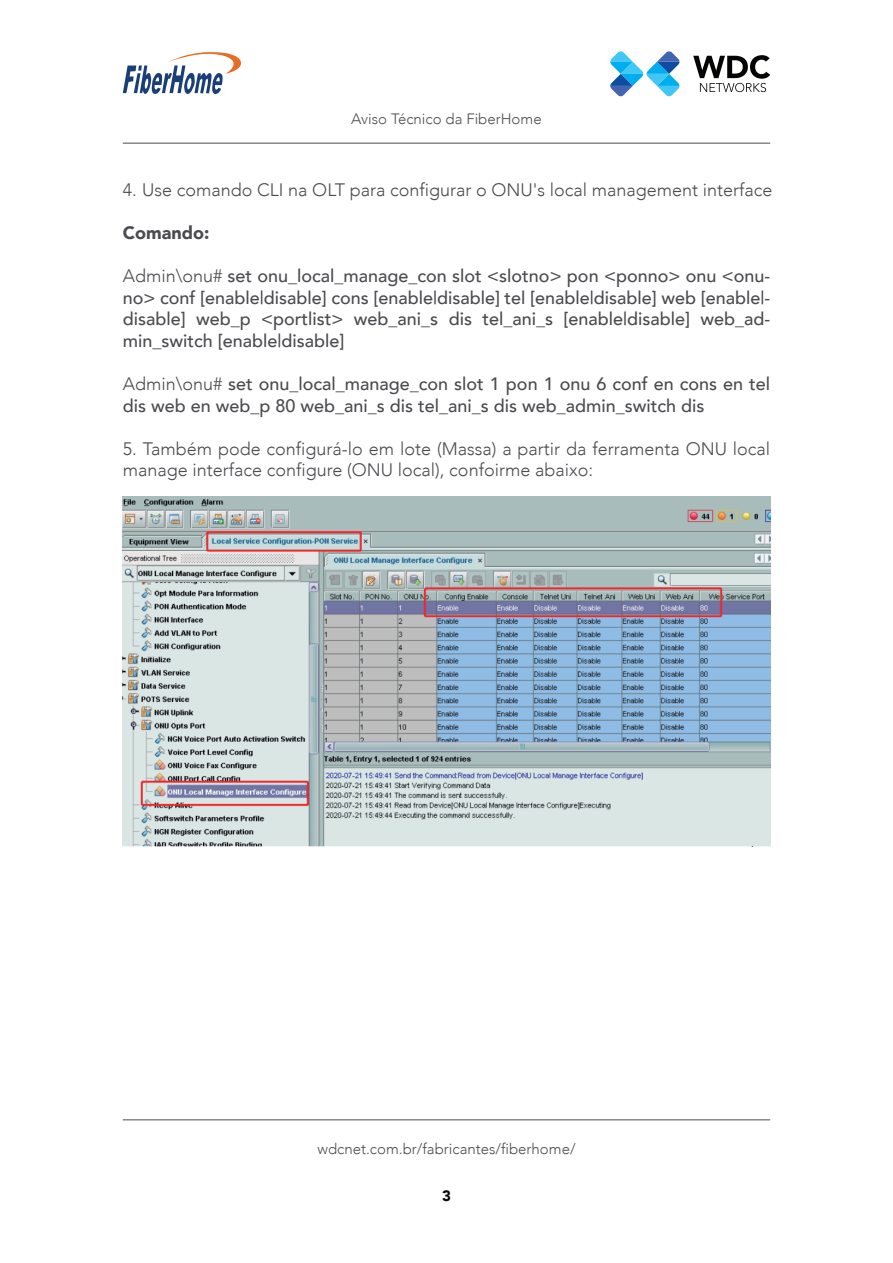
<style>
.page{position:relative;width:893px;height:1263px;background:#fff}
.page>*{position:absolute;margin:0;border:0;box-sizing:border-box;transform-origin:0 0}
.t1{font:500 18px/21.6px "Avenir";color:#4b4b50;text-align:justify}
.t2{font:300 18px/21.6px "Avenir";color:#4b4b50}
.t3{font:900 18px "Avenir";color:#4b4b50}
.t4{font:300 15px "Avenir";color:#4f4f53}
.t5{font:900 15px "Avenir";color:#0b090c}
.s1{font-weight:300}
</style>
<div class="page">
<svg style="left:123px;top:52px;width:118px;height:42px"></svg>
<svg style="left:693px;top:55px;width:77px;height:37px"></svg>
<svg style="left:610px;top:51px;width:69px;height:46px"></svg>
<hr style="left:123px;top:143px;width:647px;height:1px;background:#4b4a50">
<hr style="left:123px;top:1119px;width:647px;height:1px;background:#4b4a50">
<img style="left:123px;top:497px;width:647px;height:349px">
<p class="t4" style="left:351px;top:110px;width:192px">Aviso Técnico da FiberHome</p>
<p class="t2" style="left:123px;top:179px;width:651px">4. Use comando CLI na OLT para configurar o ONU's local management interface</p>
<p class="t3" style="left:123px;top:217px;width:88px">Comando:</p>
<p class="t1" style="left:123px;top:264px;width:649px"><span class="s1">Admin\onu#</span> set onu_local_manage_con slot &lt;slotno&gt; pon &lt;ponno&gt; onu &lt;onu&shy;no&gt; conf [enable|disable] cons [enable|disable] tel [enable|disable] web [enable|- disable] web_p &lt;portlist&gt; web_ani_s dis tel_ani_s [enable|disable] web_ad&shy;min_switch [enable|disable]</p>
<p class="t1" style="left:123px;top:372px;width:649px"><span class="s1">Admin\onu#</span> set onu_local_manage_con slot 1 pon 1 onu 6 conf en cons en tel dis web en web_p 80 web_ani_s dis tel_ani_s dis web_admin_switch dis</p>
<p class="t2" style="left:123px;top:438px;width:649px">5. Também pode configurá-lo em lote (Massa) a partir da ferramenta ONU local manage interface configure (ONU local), confoirme abaixo:</p>
<p class="t4" style="left:317px;top:1139px;width:260px">wdcnet.com.br/fabricantes/fiberhome/</p>
<p class="t5" style="left:442px;top:1183px;width:10px">3</p>
</div>
